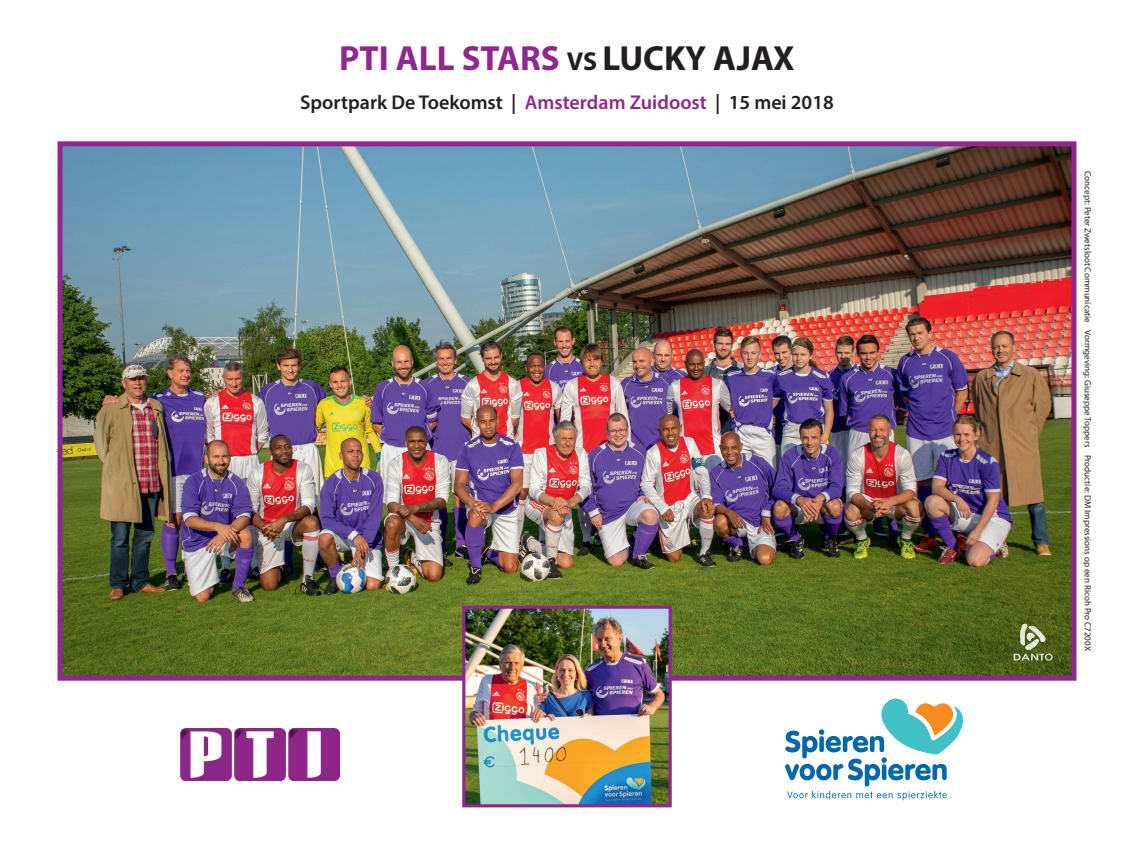
<style>
.page{position:relative;width:1134px;height:851px;background:#fff}
.page>*{position:absolute;margin:0;border:0;box-sizing:border-box;transform-origin:0 0}
.t1{font:700 35px "Myriad Pro";color:#90268f}
.t2{font:600 20px "Myriad Pro";color:#231f20}
.t3{font:9px "Myriad Pro";color:#231f20}
.s1{font-size:26px;color:#231f20}
.s2{color:#231f20}
.s3{color:#90268f}
</style>
<div class="page">
<img style="left:64px;top:147px;width:1006px;height:527px">
<div style="left:58px;top:141px;width:1018px;height:539px;border:5px solid #90268f"></div>
<img style="left:180px;top:728px;width:159px;height:52px">
<img style="left:466px;top:609px;width:202px;height:194px">
<div style="left:462px;top:605px;width:210px;height:202px;border:3px solid #90268f"></div>
<svg style="left:785px;top:698px;width:178px;height:102px"></svg>
<img style="left:1020px;top:623px;width:7px;height:22px">
<svg style="left:1027px;top:632px;width:2px;height:7px"></svg>
<img style="left:1029px;top:626px;width:16px;height:16px">
<img style="left:1025px;top:639px;width:14px;height:10px">
<svg style="left:1014px;top:653px;width:7px;height:7px"></svg>
<img style="left:1021px;top:653px;width:23px;height:7px">
<svg style="left:1045px;top:653px;width:7px;height:7px"></svg>
<h1 class="t1" style="left:339px;top:35px;width:457px">PTI ALL STARS <span class="s1">VS</span> <span class="s2">LUCKY AJAX</span></h1>
<h2 class="t2" style="left:300px;top:90px;width:535px">Sportpark De Toekomst | <span class="s3">Amsterdam Zuidoost</span> | 15 mei 2018</h2>
<p class="t3" style="left:1093px;top:171px;width:481px;rotate:90deg">Concept: Peter Zwetsloot Communicatie Vormgeving: Giuseppe Toppers Productie: DM Impressions op een Ricoh Pro C7200X</p>
</div>
